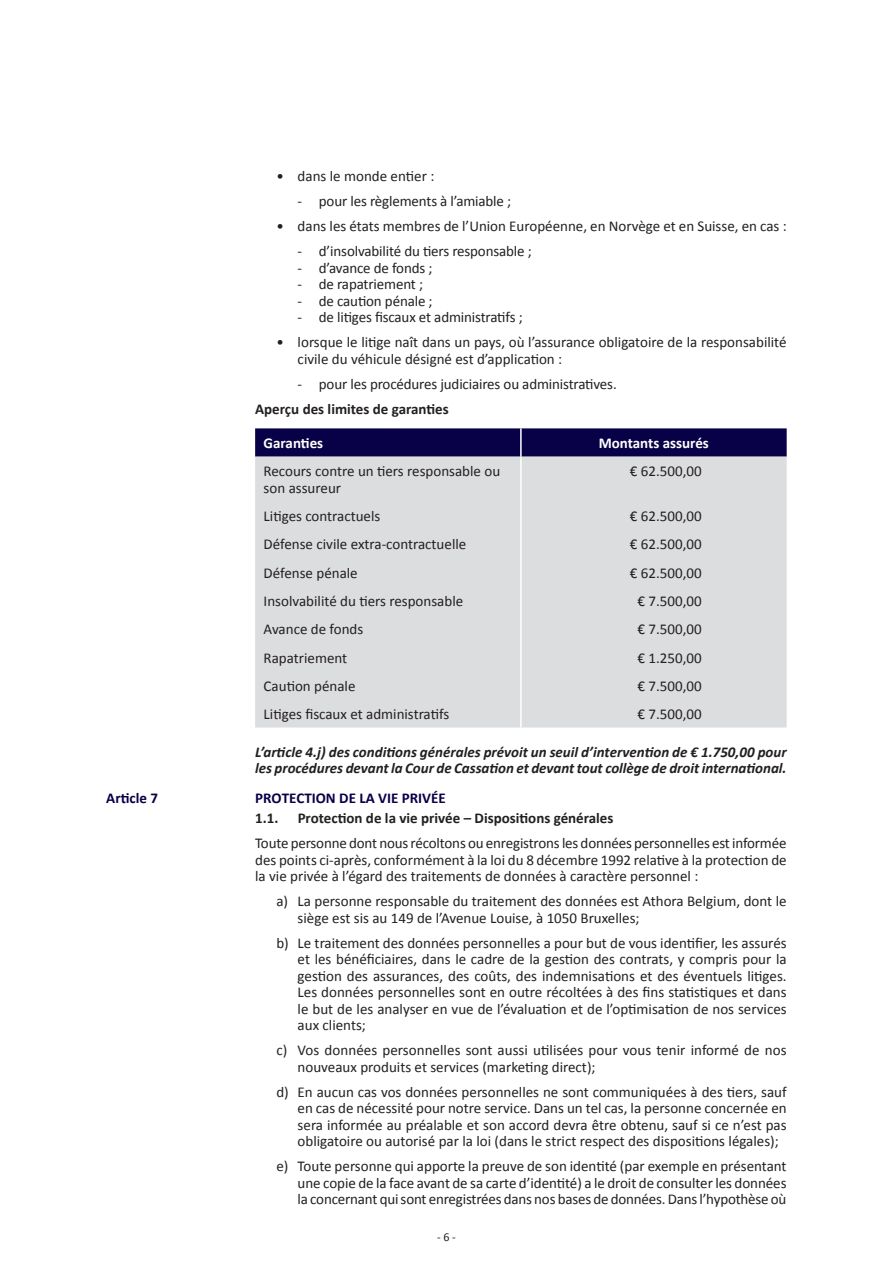
<style>
.page{position:relative;width:893px;height:1263px;background:#fff}
.page>*{position:absolute;margin:0;border:0;box-sizing:border-box;transform-origin:0 0}
.Indent_1{font:15px/16.5px "Calibri";color:#231f20}
.Table_Body{font:15px/16.5px "Calibri";color:#231f20}
.Body_1{font:15px/16.5px "Calibri";color:#231f20;text-align:justify}
.Body_1-2{font:italic 700 15px/16.5px "Calibri";color:#231f20}
.Heading_1{font:700 15px "Calibri";color:#231f20}
.Heading_Article{font:700 15px "Calibri";color:#090148}
.Table_Header{font:700 15px "Calibri";color:#fff}
.t1{font:12px "Calibri";color:#231f20}
</style>
<div class="page">
<svg style="left:255px;top:428px;width:532px;height:29px;background:#10094d"></svg>
<div style="left:255px;top:457px;width:532px;height:270px;background:#dcdddf"></div>
<hr style="left:520px;top:428px;width:2px;height:29px;background:#fff">
<hr style="left:520px;top:457px;width:2px;height:44px;background:#fff">
<hr style="left:520px;top:501px;width:2px;height:29px;background:#fff">
<hr style="left:520px;top:530px;width:2px;height:28px;background:#fff">
<hr style="left:520px;top:558px;width:2px;height:28px;background:#fff">
<hr style="left:520px;top:586px;width:2px;height:28px;background:#fff">
<hr style="left:520px;top:614px;width:2px;height:29px;background:#fff">
<hr style="left:520px;top:643px;width:2px;height:28px;background:#fff">
<hr style="left:520px;top:671px;width:2px;height:28px;background:#fff">
<hr style="left:520px;top:699px;width:2px;height:28px;background:#fff">
<p class="Indent_1" style="left:276px;top:168px;width:159px">• dans le monde entier :</p>
<p class="Indent_1" style="left:298px;top:193px;width:215px">- pour les règlements à l’amiable ;</p>
<p class="Indent_1" style="left:276px;top:218px;width:512px">• dans les états membres de l’Union Européenne, en Norvège et en Suisse, en cas :</p>
<p class="Indent_1" style="left:298px;top:243px;width:236px">- d’insolvabilité du tiers responsable ;</p>
<p class="Indent_1" style="left:298px;top:260px;width:136px">- d’avance de fonds ;</p>
<p class="Indent_1" style="left:298px;top:276px;width:127px">- de rapatriement ;</p>
<p class="Indent_1" style="left:298px;top:293px;width:136px">- de caution pénale ;</p>
<p class="Indent_1" style="left:298px;top:309px;width:227px">- de litiges fiscaux et administratifs ;</p>
<p class="Indent_1" style="left:298px;top:334px;width:490px;text-indent:-21px">• lorsque le litige naît dans un pays, où l’assurance obligatoire de la responsabilité civile du véhicule désigné est d’application :</p>
<p class="Indent_1" style="left:298px;top:376px;width:321px">- pour les procédures judiciaires ou administratives.</p>
<p class="Heading_1" style="left:255px;top:399px;width:195px">Aperçu des limites de garanties</p>
<p class="Table_Header" style="left:264px;top:434px;width:61px">Garanties</p>
<p class="Table_Header" style="left:599px;top:434px;width:112px">Montants assurés</p>
<p class="Table_Body" style="left:264px;top:463px;width:238px">Recours contre un tiers responsable ou son assureur</p>
<p class="Table_Body" style="left:630px;top:463px;width:73px">€ 62.500,00</p>
<p class="Table_Body" style="left:264px;top:508px;width:118px">Litiges contractuels</p>
<p class="Table_Body" style="left:630px;top:508px;width:73px">€ 62.500,00</p>
<p class="Table_Body" style="left:264px;top:536px;width:204px">Défense civile extra-contractuelle</p>
<p class="Table_Body" style="left:630px;top:536px;width:73px">€ 62.500,00</p>
<p class="Table_Body" style="left:264px;top:564px;width:96px">Défense pénale</p>
<p class="Table_Body" style="left:630px;top:564px;width:73px">€ 62.500,00</p>
<p class="Table_Body" style="left:264px;top:593px;width:201px">Insolvabilité du tiers responsable</p>
<p class="Table_Body" style="left:637px;top:593px;width:66px">€ 7.500,00</p>
<p class="Table_Body" style="left:264px;top:621px;width:101px">Avance de fonds</p>
<p class="Table_Body" style="left:637px;top:621px;width:66px">€ 7.500,00</p>
<p class="Table_Body" style="left:264px;top:649px;width:85px">Rapatriement</p>
<p class="Table_Body" style="left:637px;top:649px;width:66px">€ 1.250,00</p>
<p class="Table_Body" style="left:264px;top:677px;width:93px">Caution pénale</p>
<p class="Table_Body" style="left:637px;top:677px;width:66px">€ 7.500,00</p>
<p class="Table_Body" style="left:264px;top:706px;width:187px">Litiges fiscaux et administratifs</p>
<p class="Table_Body" style="left:637px;top:706px;width:66px">€ 7.500,00</p>
<p class="Body_1-2" style="left:255px;top:743px;width:533px">L’article 4.j) des conditions générales prévoit un seuil d’intervention de € 1.750,00 pour les procédures devant la Cour de Cassation et devant tout collège de droit international.</p>
<p class="Heading_Article" style="left:106px;top:788px;width:53px">Article 7</p>
<p class="Heading_Article" style="left:255px;top:788px;width:192px">PROTECTION DE LA VIE PRIVÉE</p>
<p class="Heading_1" style="left:255px;top:809px;width:25px">1.1.</p>
<p class="Heading_1" style="left:298px;top:809px;width:317px">Protection de la vie privée – Dispositions générales</p>
<p class="Body_1" style="left:255px;top:835px;width:533px">Toute personne dont nous récoltons ou enregistrons les données personnelles est informée des points ci-après, conformément à la loi du 8 décembre 1992 relative à la protection de la vie privée à l’égard des traitements de données à caractère personnel :</p>
<p class="Indent_1" style="left:298px;top:893px;width:490px;text-indent:-21px">a) La personne responsable du traitement des données est Athora Belgium, dont le siège est sis au 149 de l’Avenue Louise, à 1050 Bruxelles;</p>
<p class="Indent_1" style="left:298px;top:935px;width:490px;text-align:justify;text-indent:-21px">b) Le traitement des données personnelles a pour but de vous identifier, les assurés et les bénéficiaires, dans le cadre de la gestion des contrats, y compris pour la gestion des assurances, des coûts, des indemnisations et des éventuels litiges.<br>Les données personnelles sont en outre récoltées à des fins statistiques et dans le but de les analyser en vue de l’évaluation et de l’optimisation de nos services aux clients;</p>
<p class="Indent_1" style="left:298px;top:1042px;width:490px;text-indent:-21px">c) Vos données personnelles sont aussi utilisées pour vous tenir informé de nos nouveaux produits et services (marketing direct);</p>
<p class="Indent_1" style="left:298px;top:1084px;width:490px;text-align:justify;text-indent:-21px">d) En aucun cas vos données personnelles ne sont communiquées à des tiers, sauf en cas de nécessité pour notre service. Dans un tel cas, la personne concernée en sera informée au préalable et son accord devra être obtenu, sauf si ce n’est pas obligatoire ou autorisé par la loi (dans le strict respect des dispositions légales);</p>
<p class="Indent_1" style="left:298px;top:1158px;width:490px;text-align:justify;text-indent:-21px">e) Toute personne qui apporte la preuve de son identité (par exemple en présentant une copie de la face avant de sa carte d’identité) a le droit de consulter les données la concernant qui sont enregistrées dans nos bases de données. Dans l’hypothèse où</p>
<p class="t1" style="left:437px;top:1229px;width:20px">- 6 -</p>
</div>
